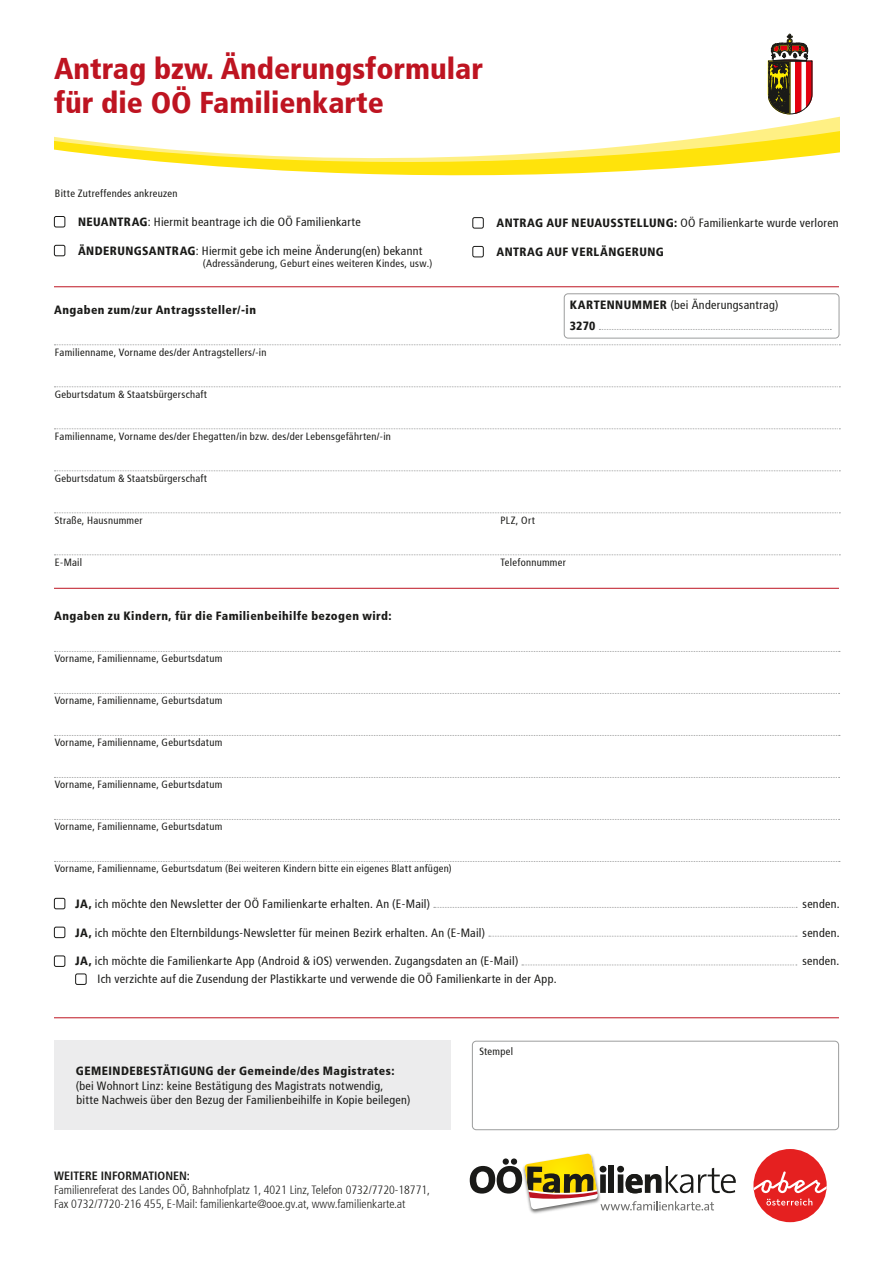
<style>
.page{position:relative;width:893px;height:1263px;background:#fff}
.page>*{position:absolute;margin:0;border:0;box-sizing:border-box;transform-origin:0 0}
.t1{font:900 condensed 30px/34.5px "Frutiger 77";color:#be1421}
.t2{font:condensed 12px/14.4px "Frutiger 57";letter-spacing:.025em;color:#1a1a18}
.t3{font:900 condensed 12px "Frutiger 77";letter-spacing:.035em;color:#1a1a18}
.t4{font:300 condensed 12px/14.4px "Frutiger 47";color:#1a1a18}
.t5{font:700 condensed 12px "Frutiger 67";color:#1a1a18}
.t6{font:condensed 10.5px "Frutiger 57";letter-spacing:.03em;color:#1a1a18}
.s1{font-family:"Frutiger 77";font-weight:900}
</style>
<div class="page">
<svg style="left:54px;top:169px;width:607px;height:60px"></svg>
<svg style="left:54px;top:60px;width:785px;height:109px"></svg>
<div style="left:564px;top:293px;width:275px;height:45px;border:1px solid #9c9d9d;border-radius:4px"></div>
<div style="left:54px;top:1041px;width:397px;height:89px;background:#ececed"></div>
<div style="left:54px;top:216px;width:11px;height:11px;border:1px solid #1a1a18;border-radius:2px"></div>
<div style="left:54px;top:245px;width:11px;height:11px;border:1px solid #1a1a18;border-radius:2px"></div>
<div style="left:472px;top:217px;width:12px;height:11px;border:1px solid #1a1a18;border-radius:2px"></div>
<div style="left:472px;top:246px;width:12px;height:11px;border:1px solid #1a1a18;border-radius:2px"></div>
<svg style="left:54px;top:344px;width:786px;height:1px"></svg>
<svg style="left:54px;top:386px;width:786px;height:1px"></svg>
<svg style="left:54px;top:428px;width:786px;height:1px"></svg>
<svg style="left:54px;top:470px;width:786px;height:1px"></svg>
<svg style="left:54px;top:512px;width:786px;height:1px"></svg>
<svg style="left:54px;top:554px;width:786px;height:1px"></svg>
<svg style="left:54px;top:651px;width:786px;height:1px"></svg>
<svg style="left:54px;top:693px;width:786px;height:1px"></svg>
<svg style="left:54px;top:735px;width:786px;height:1px"></svg>
<svg style="left:54px;top:777px;width:786px;height:1px"></svg>
<svg style="left:54px;top:819px;width:786px;height:1px"></svg>
<svg style="left:54px;top:861px;width:786px;height:1px"></svg>
<div style="left:54px;top:898px;width:11px;height:11px;border:1px solid #1a1a18;border-radius:2px"></div>
<svg style="left:434px;top:907px;width:363px;height:1px"></svg>
<div style="left:54px;top:927px;width:11px;height:11px;border:1px solid #1a1a18;border-radius:2px"></div>
<svg style="left:489px;top:936px;width:308px;height:1px"></svg>
<div style="left:54px;top:955px;width:11px;height:12px;border:1px solid #1a1a18;border-radius:2px"></div>
<svg style="left:522px;top:964px;width:275px;height:1px"></svg>
<div style="left:75px;top:973px;width:12px;height:12px;border:1px solid #1a1a18;border-radius:2px"></div>
<hr style="left:54px;top:286px;width:785px;height:1px;background:#be1421">
<hr style="left:54px;top:588px;width:785px;height:1px;background:#be1421">
<hr style="left:54px;top:1017px;width:785px;height:1px;background:#be1421">
<div style="left:472px;top:1041px;width:367px;height:89px;border:1px solid #9c9d9d;border-radius:4px"></div>
<svg style="left:599px;top:329px;width:232px;height:1px"></svg>
<div style="left:753px;top:1149px;width:74px;height:73px;background:#e52020;border-radius:50%"></div>
<svg style="left:753px;top:1171px;width:74px;height:34px"></svg>
<svg style="left:768px;top:34px;width:44px;height:80px"></svg>
<img style="left:530px;top:1210px;width:26px;height:4px">
<svg style="left:470px;top:1153px;width:266px;height:57px"></svg>
<h1 class="t1" style="left:54px;top:51px;width:431px">Antrag bzw. Änderungsformular für die OÖ Familienkarte</h1>
<p class="t6" style="left:55px;top:187px;width:124px">Bitte Zutreffendes ankreuzen</p>
<p class="t2" style="left:78px;top:215px;width:284px"><span class="s1">NEUANTRAG</span>: Hiermit beantrage ich die OÖ Familienkarte</p>
<p class="t2" style="left:78px;top:243px;width:346px"><span class="s1">ÄNDERUNGSANTRAG</span>: Hiermit gebe ich meine Änderung(en) bekannt</p>
<p class="t6" style="left:203px;top:258px;width:231px">(Adressänderung, Geburt eines weiteren Kindes, usw.)</p>
<p class="t2" style="left:496px;top:216px;width:344px"><span class="s1">ANTRAG AUF NEUAUSSTELLUNG:</span> OÖ Familienkarte wurde verloren</p>
<p class="t3" style="left:496px;top:244px;width:169px">ANTRAG AUF VERLÄNGERUNG</p>
<p class="t2" style="left:570px;top:297px;width:210px"><span class="s1">KARTENNUMMER</span> (bei Änderungsantrag)</p>
<p class="t3" style="left:570px;top:318px;width:27px">3270</p>
<p class="t3" style="left:54px;top:302px;width:203px">Angaben zum/zur Antragssteller/-in</p>
<p class="t6" style="left:55px;top:346px;width:213px">Familienname, Vorname des/der Antragstellers/-in</p>
<p class="t6" style="left:55px;top:388px;width:154px">Geburtsdatum &amp; Staatsbürgerschaft</p>
<p class="t6" style="left:55px;top:430px;width:338px">Familienname, Vorname des/der Ehegatten/in bzw. des/der Lebensgefährten/-in</p>
<p class="t6" style="left:55px;top:472px;width:154px">Geburtsdatum &amp; Staatsbürgerschaft</p>
<p class="t6" style="left:55px;top:514px;width:89px">Straße, Hausnummer</p>
<p class="t6" style="left:500px;top:514px;width:36px">PLZ, Ort</p>
<p class="t6" style="left:55px;top:556px;width:29px">E-Mail</p>
<p class="t6" style="left:500px;top:556px;width:67px">Telefonnummer</p>
<p class="t3" style="left:54px;top:609px;width:339px">Angaben zu Kindern, für die Familienbeihilfe bezogen wird:</p>
<p class="t6" style="left:55px;top:652px;width:169px">Vorname, Familienname, Geburtsdatum</p>
<p class="t6" style="left:55px;top:694px;width:169px">Vorname, Familienname, Geburtsdatum</p>
<p class="t6" style="left:55px;top:736px;width:169px">Vorname, Familienname, Geburtsdatum</p>
<p class="t6" style="left:55px;top:778px;width:169px">Vorname, Familienname, Geburtsdatum</p>
<p class="t6" style="left:55px;top:820px;width:169px">Vorname, Familienname, Geburtsdatum</p>
<p class="t6" style="left:55px;top:862px;width:399px">Vorname, Familienname, Geburtsdatum (Bei weiteren Kindern bitte ein eigenes Blatt anfügen)</p>
<p class="t2" style="left:75px;top:896px;width:357px"><span class="s1">JA,</span> ich möchte den Newsletter der OÖ Familienkarte erhalten. An (E-Mail)</p>
<p class="t2" style="left:803px;top:896px;width:39px">senden.</p>
<p class="t2" style="left:75px;top:925px;width:411px"><span class="s1">JA,</span> ich möchte den Elternbildungs-Newsletter für meinen Bezirk erhalten. An (E-Mail)</p>
<p class="t2" style="left:803px;top:925px;width:39px">senden.</p>
<p class="t2" style="left:75px;top:954px;width:445px"><span class="s1">JA,</span> ich möchte die Familienkarte App (Android &amp; iOS) verwenden. Zugangsdaten an (E-Mail)</p>
<p class="t2" style="left:802px;top:954px;width:39px">senden.</p>
<p class="t2" style="left:97px;top:972px;width:461px">Ich verzichte auf die Zusendung der Plastikkarte und verwende die OÖ Familienkarte in der App.</p>
<p class="t3" style="left:76px;top:1064px;width:320px">GEMEINDEBESTÄTIGUNG der Gemeinde/des Magistrates:</p>
<p class="t2" style="left:76px;top:1078px;width:336px">(bei Wohnort Linz: keine Bestätigung des Magistrats notwendig,<br>bitte Nachweis über den Bezug der Familienbeihilfe in Kopie beilegen)</p>
<p class="t5" style="left:54px;top:1168px;width:138px">WEITERE INFORMATIONEN:</p>
<p class="t4" style="left:54px;top:1183px;width:378px">Familienreferat des Landes OÖ, Bahnhofplatz 1, 4021 Linz, Telefon 0732/7720-18771,<br>Fax 0732/7720-216 455, E-Mail: familienkarte@ooe.gv.at, www.familienkarte.at</p>
<p class="t6" style="left:479px;top:1045px;width:35px">Stempel</p>
</div>
